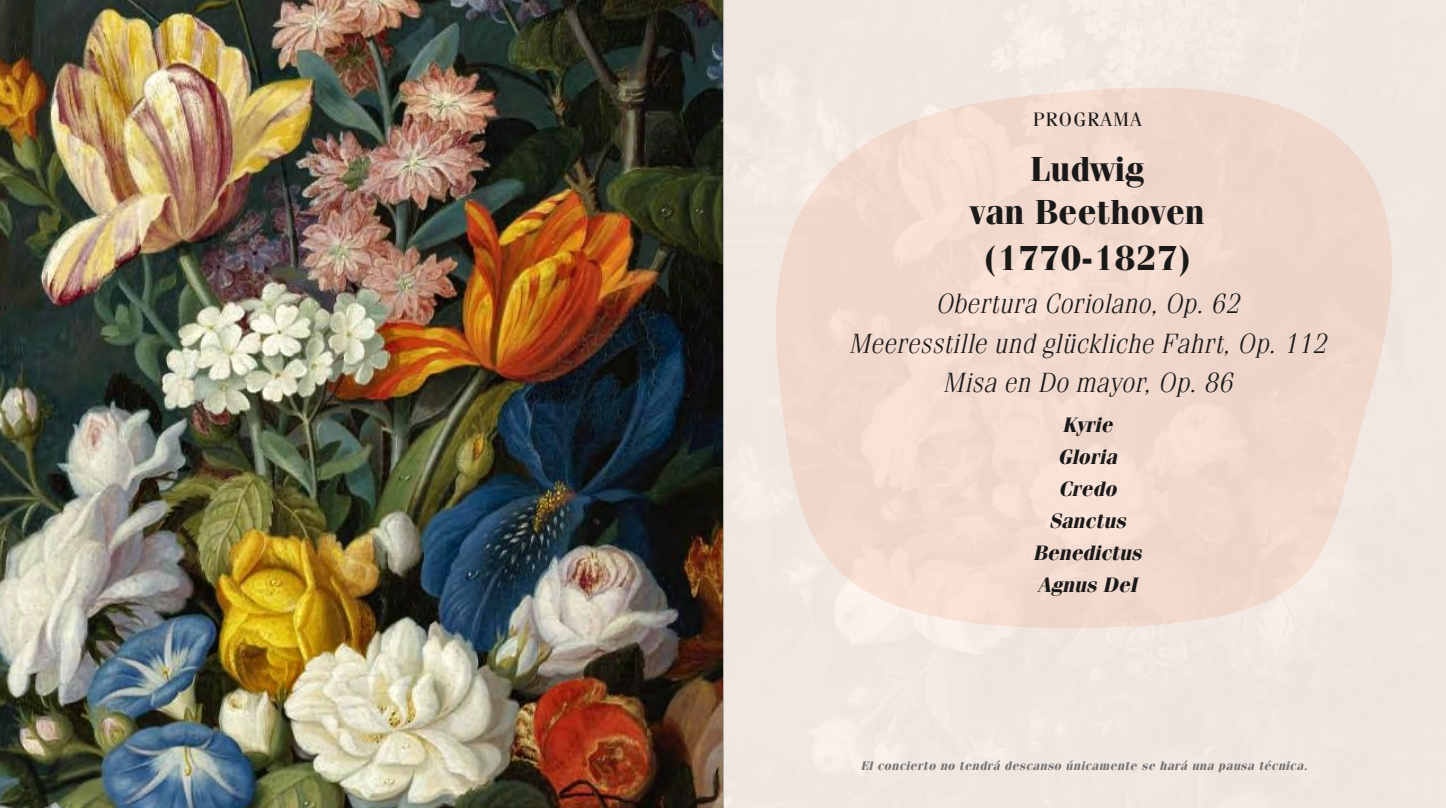
<style>
.page{position:relative;width:1446px;height:808px;background:#fff}
.page>*{position:absolute;margin:0;border:0;box-sizing:border-box;transform-origin:0 0}
.t1{font:700 34.65px/44.2px "Fenice Std";color:#1c1c1c;text-align:center}
.t2{font:italic 300 27.75px/39.6px "Fenice Std";color:#1c1c1c;text-align:center}
.t3{font:italic 700 20.85px/32px "Fenice Std";color:#1c1c1c;text-align:center}
.t4{font:19.35px "Fenice Std";letter-spacing:.06em;color:#1c1c1c}
.t5{font:italic 700 12.45px "Fenice Std";letter-spacing:.03em;color:#747373}
</style>
<div class="page">
<img style="left:0;top:0;width:1446px;height:808px">
<hr style="left:723px;top:0;width:1px;height:808px;background:#6f6e6e">
<svg style="left:754px;top:72px;width:692px;height:562px;background:#f1ddd3"></svg>
<p class="t4" style="left:1033px;top:108px;width:110px">PROGRAMA</p>
<p class="t1" style="left:970px;top:146px;width:236px">Ludwig<br>van Beethoven (1770-1827)</p>
<p class="t2" style="left:848px;top:284px;width:479px">Obertura Coriolano, Op. 62<br>Meeresstille und glückliche Fahrt, Op. 112<br>Misa en Do mayor, Op. 86</p>
<p class="t3" style="left:1033px;top:409px;width:110px">Kyrie<br>Gloria<br>Credo<br>Sanctus<br>Benedictus<br>Agnus DeI</p>
<p class="t5" style="left:860px;top:758px;width:448px">El concierto no tendrá descanso únicamente se hará una pausa técnica.</p>
</div>
